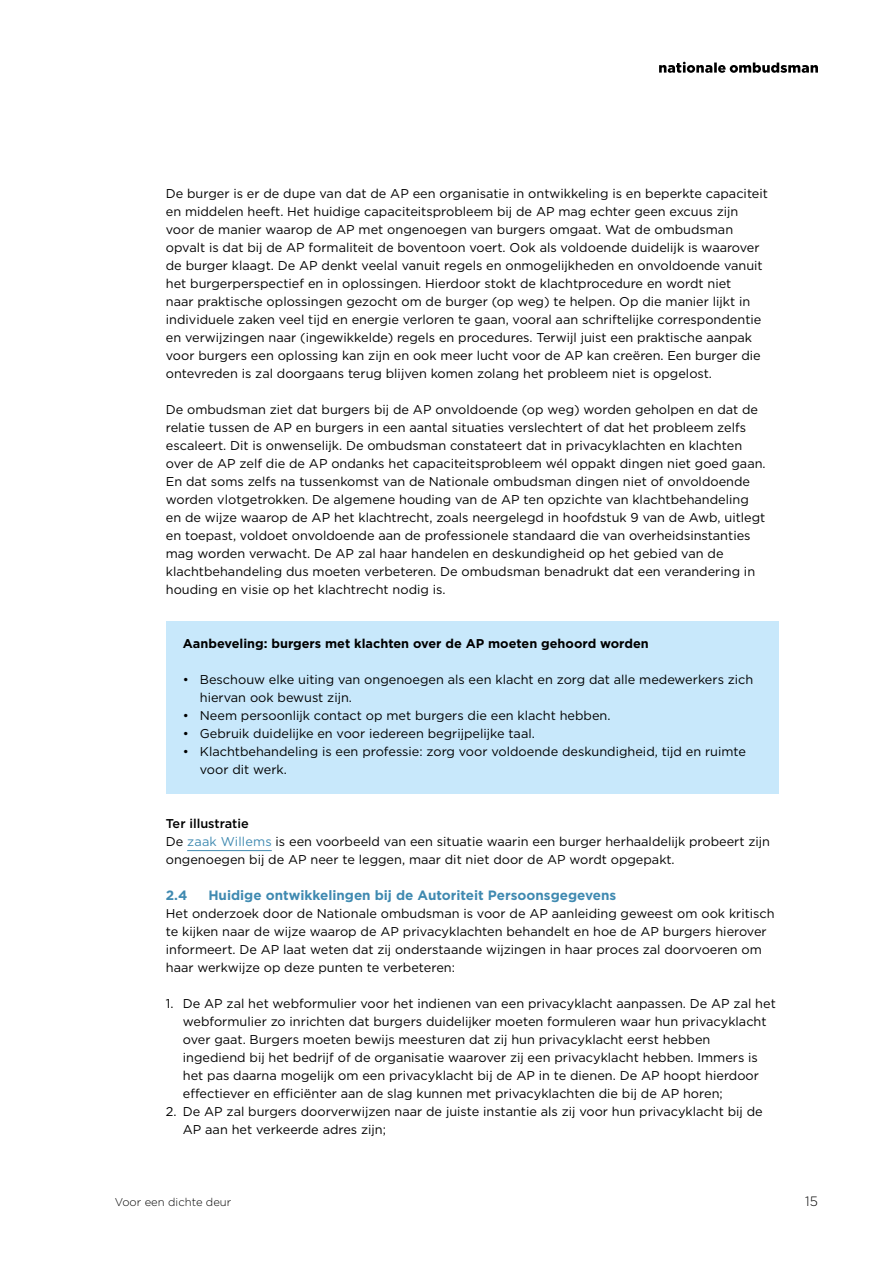
<style>
.page{position:relative;width:893px;height:1263px;background:#fff}
.page>*{position:absolute;margin:0;border:0;box-sizing:border-box;transform-origin:0 0}
.H3_03__Binnenwerk{font:700 13.5px "Gotham";color:#408ab1}
.t1{font:300 13.5px "Gotham";color:#000}
.P_05__Binnenwerk_-_b{font:12.75px/18px "Gotham";color:#000}
.P_08__Kopje_kader{font:700 12.75px "Gotham";color:#000}
.Binnenwerk_-_Subalin{font:12.75px "Gotham Medium 2";color:#000}
.t2{font:300 11.25px "Gotham";color:#000}
.s1{color:#408ab1}
</style>
<div class="page">
<svg style="left:659px;top:62px;width:159px;height:11px"></svg>
<div style="left:166px;top:621px;width:612px;height:47px;background:#c8e8fb"></div>
<div style="left:166px;top:657px;width:612px;height:65px;background:#c8e8fb"></div>
<div style="left:166px;top:711px;width:612px;height:47px;background:#c8e8fb"></div>
<div style="left:166px;top:729px;width:612px;height:65px;background:#c8e8fb"></div>
<hr style="left:187px;top:850px;width:85px;height:1px;background:#408ab1">
<p class="P_05__Binnenwerk_-_b" style="left:166px;top:184px;width:604px">De burger is er de dupe van dat de AP een organisatie in ontwikkeling is en beperkte capaciteit en middelen heeft. Het huidige capaciteitsprobleem bij de AP mag echter geen excuus zijn voor de manier waarop de AP met ongenoegen van burgers omgaat. Wat de ombudsman opvalt is dat bij de AP formaliteit de boventoon voert. Ook als voldoende duidelijk is waarover de burger klaagt. De AP denkt veelal vanuit regels en onmogelijkheden en onvoldoende vanuit het burgerperspectief en in oplossingen. Hierdoor stokt de klachtprocedure en wordt niet<br>naar praktische oplossingen gezocht om de burger (op weg) te helpen. Op die manier lijkt in individuele zaken veel tijd en energie verloren te gaan, vooral aan schriftelijke correspondentie en verwijzingen naar (ingewikkelde) regels en procedures. Terwijl juist een praktische aanpak voor burgers een oplossing kan zijn en ook meer lucht voor de AP kan creëren. Een burger die ontevreden is zal doorgaans terug blijven komen zolang het probleem niet is opgelost.</p>
<p class="P_05__Binnenwerk_-_b" style="left:166px;top:400px;width:601px">De ombudsman ziet dat burgers bij de AP onvoldoende (op weg) worden geholpen en dat de relatie tussen de AP en burgers in een aantal situaties verslechtert of dat het probleem zelfs escaleert. Dit is onwenselijk. De ombudsman constateert dat in privacyklachten en klachten over de AP zelf die de AP ondanks het capaciteitsprobleem wél oppakt dingen niet goed gaan.<br>En dat soms zelfs na tussenkomst van de Nationale ombudsman dingen niet of onvoldoende worden vlotgetrokken. De algemene houding van de AP ten opzichte van klachtbehandeling en de wijze waarop de AP het klachtrecht, zoals neergelegd in hoofdstuk 9 van de Awb, uitlegt en toepast, voldoet onvoldoende aan de professionele standaard die van overheidsinstanties mag worden verwacht. De AP zal haar handelen en deskundigheid op het gebied van de klachtbehandeling dus moeten verbeteren. De ombudsman benadrukt dat een verandering in houding en visie op het klachtrecht nodig is.</p>
<p class="P_08__Kopje_kader" style="left:183px;top:635px;width:467px">Aanbeveling: burgers met klachten over de AP moeten gehoord worden</p>
<p class="P_05__Binnenwerk_-_b" style="left:200px;top:670px;width:555px;text-indent:-17px">• Beschouw elke uiting van ongenoegen als een klacht en zorg dat alle medewerkers zich hiervan ook bewust zijn.</p>
<p class="P_05__Binnenwerk_-_b" style="left:183px;top:706px;width:429px">• Neem persoonlijk contact op met burgers die een klacht hebben.</p>
<p class="P_05__Binnenwerk_-_b" style="left:183px;top:724px;width:354px">• Gebruik duidelijke en voor iedereen begrijpelijke taal.</p>
<p class="P_05__Binnenwerk_-_b" style="left:200px;top:742px;width:548px;text-indent:-17px">• Klachtbehandeling is een professie: zorg voor voldoende deskundigheid, tijd en ruimte voor dit werk.</p>
<p class="Binnenwerk_-_Subalin" style="left:166px;top:815px;width:84px">Ter illustratie</p>
<p class="P_05__Binnenwerk_-_b" style="left:166px;top:832px;width:606px">De <span class="s1">zaak Willems</span> is een voorbeeld van een situatie waarin een burger herhaaldelijk probeert zijn ongenoegen bij de AP neer te leggen, maar dit niet door de AP wordt opgepakt.</p>
<h3 class="H3_03__Binnenwerk" style="left:166px;top:886px;width:23px">2.4</h3>
<h3 class="H3_03__Binnenwerk" style="left:208px;top:886px;width:409px">Huidige ontwikkelingen bij de Autoriteit Persoonsgegevens</h3>
<p class="P_05__Binnenwerk_-_b" style="left:166px;top:904px;width:610px">Het onderzoek door de Nationale ombudsman is voor de AP aanleiding geweest om ook kritisch te kijken naar de wijze waarop de AP privacyklachten behandelt en hoe de AP burgers hierover informeert. De AP laat weten dat zij onderstaande wijzingen in haar proces zal doorvoeren om haar werkwijze op deze punten te verbeteren:</p>
<p class="P_05__Binnenwerk_-_b" style="left:183px;top:994px;width:594px;text-indent:-17px">1. De AP zal het webformulier voor het indienen van een privacyklacht aanpassen. De AP zal het webformulier zo inrichten dat burgers duidelijker moeten formuleren waar hun privacyklacht over gaat. Burgers moeten bewijs meesturen dat zij hun privacyklacht eerst hebben ingediend bij het bedrijf of de organisatie waarover zij een privacyklacht hebben. Immers is het pas daarna mogelijk om een privacyklacht bij de AP in te dienen. De AP hoopt hierdoor effectiever en efficiënter aan de slag kunnen met privacyklachten die bij de AP horen;</p>
<p class="P_05__Binnenwerk_-_b" style="left:183px;top:1102px;width:581px;text-indent:-17px">2. De AP zal burgers doorverwijzen naar de juiste instantie als zij voor hun privacyklacht bij de<br>AP aan het verkeerde adres zijn;</p>
<p class="t2" style="left:115px;top:1195px;width:118px">Voor een dichte deur</p>
<p class="t1" style="left:805px;top:1193px;width:14px">15</p>
</div>
